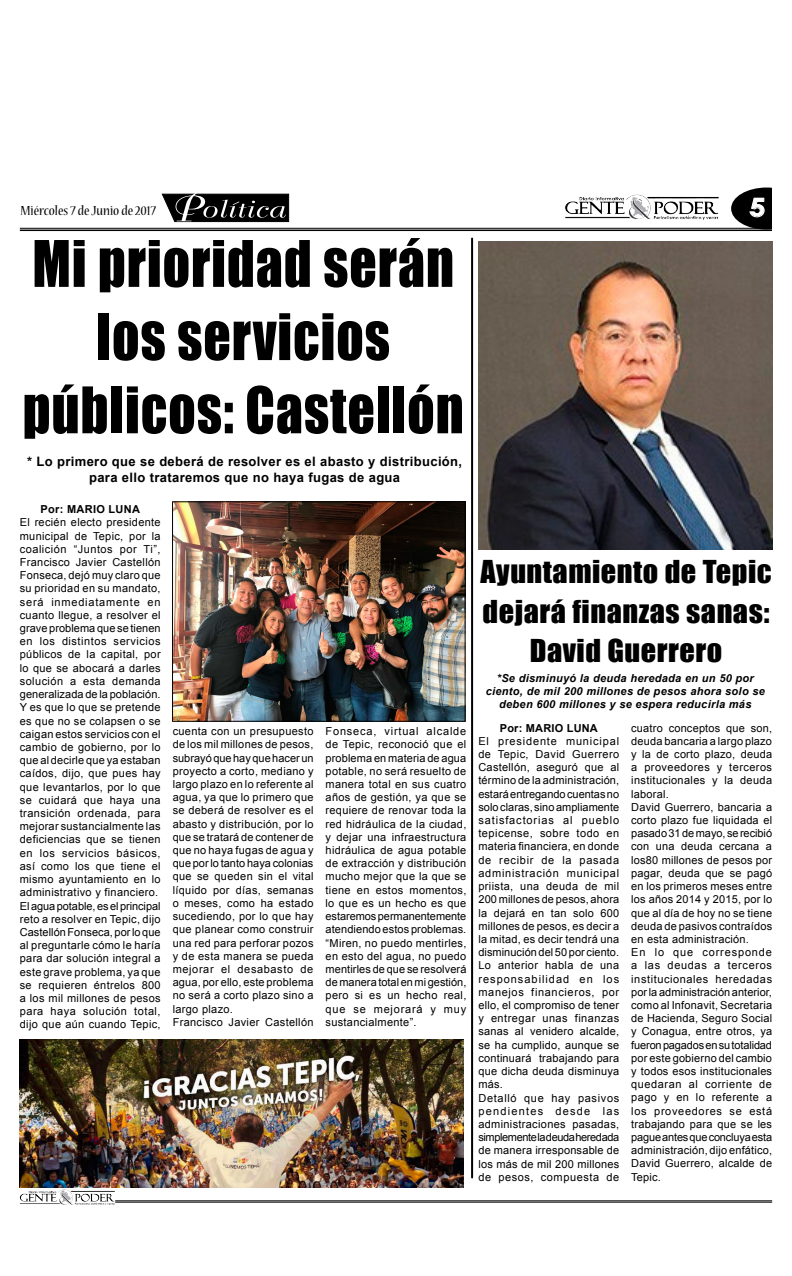
<style>
.page{position:relative;width:792px;height:1276px;background:#fff}
.page>*{position:absolute;margin:0;border:0;box-sizing:border-box;transform-origin:0 0}
.t1{font:59.3px/73.2px "Impact";letter-spacing:.02em;color:#000;text-align:center;scale:.91 1}
.t2{font:29px/39.2px "Impact";letter-spacing:.02em;color:#000;text-align:center;scale:1.04 1}
.t3{font:700 25.2px "Century Gothic";color:#fff;scale:1.14 1}
.t4{font:condensed 14.6px "Nueva Std";color:#000;scale:1.14 1}
.t5{font:700 13px/15.6px "Arial";letter-spacing:.03em;color:#000;text-align:center}
.t6{font:11px/13.2px "Arial";letter-spacing:.03em;color:#000}
.t7{font:italic 700 11px/13.2px "Arial";letter-spacing:.03em;color:#000;text-align:center}
.t8{font:700 11px "Arial";letter-spacing:.025em;color:#000}
</style>
<div class="page">
<svg style="left:731px;top:187px;width:41px;height:41px"></svg>
<hr style="left:20px;top:228px;width:752px;height:1px;background:#000">
<hr style="left:20px;top:229px;width:752px;height:2px;background:#000">
<img style="left:626px;top:195px;width:24px;height:20px">
<hr style="left:115px;top:1200px;width:657px;height:1px;background:#000">
<hr style="left:115px;top:1201px;width:657px;height:1px;background:#000">
<img style="left:58px;top:1189px;width:14px;height:13px">
<svg style="left:161px;top:193px;width:129px;height:30px;background:#3e3e3e"></svg>
<img style="left:174px;top:503px;width:289px;height:216px">
<div style="left:172px;top:501px;width:293px;height:220px;border:1px solid #000"></div>
<hr style="left:471px;top:238px;width:2px;height:939px;background:#000">
<img style="left:478px;top:241px;width:294px;height:308px">
<img style="left:20px;top:1039px;width:444px;height:149px">
<h3 class="t4" style="left:20px;top:204px;width:120px">Miércoles 7 de Junio de 2017</h3>
<h3 class="t3" style="left:749px;top:188px;width:16px">5</h3>
<h1 class="t1" style="left:23px;top:225px;width:486px">Mi prioridad serán los servicios públicos: Castellón</h1>
<p class="t5" style="left:27px;top:454px;width:437px">* Lo primero que se deberá de resolver es el abasto y distribución, para ello trataremos que no haya fugas de agua</p>
<p class="t8" style="left:40px;top:501px;width:101px">Por: MARIO LUNA</p>
<p class="t6" style="left:20px;top:516px;width:142px">El recién electo presidente municipal de Tepic, por la coalición “Juntos por Ti”,<br>Francisco Javier Castellón<br>Fonseca, dejó muy claro que su prioridad en su mandato, será inmediatamente en cuanto llegue, a resolver el grave problema que se tienen en los distintos servicios públicos de la capital, por lo que se abocará a darles solución a esta demanda generalizada de la población.<br>Y es que lo que se pretende es que no se colapsen o se caigan estos servicios con el cambio de gobierno, por lo que al decirle que ya estaban caídos, dijo, que pues hay que levantarlos, por lo que se cuidará que haya una transición ordenada, para mejorar sustancialmente las deficiencias que se tienen en los servicios básicos, así como los que tiene el mismo ayuntamiento en lo administrativo y financiero.<br>El agua potable, es el principal reto a resolver en Tepic, dijo<br>Castellón Fonseca, por lo que al preguntarle cómo le haría para dar solución integral a este grave problema, ya que se requieren éntrelos 800 a los mil millones de pesos para haya solución total, dijo que aún cuando Tepic,</p>
<h2 class="t2" style="left:480px;top:551px;width:282px">Ayuntamiento de Tepic dejará finanzas sanas:<br>David Guerrero</h2>
<p class="t7" style="left:486px;top:672px;width:281px">*Se disminuyó la deuda heredada en un 50 por ciento, de mil 200 millones de pesos ahora solo se deben 600 millones y se espera reducirla más</p>
<p class="t6" style="left:173px;top:724px;width:142px">cuenta con un presupuesto de los mil millones de pesos, subrayó que hay que hacer un proyecto a corto, mediano y largo plazo en lo referente al agua, ya que lo primero que se deberá de resolver es el abasto y distribución, por lo que se tratará de contener de que no haya fugas de agua y que por lo tanto haya colonias que se queden sin el vital líquido por días, semanas o meses, como ha estado sucediendo, por lo que hay que planear como construir una red para perforar pozos y de esta manera se pueda mejorar el desabasto de agua, por ello, este problema no será a corto plazo sino a largo plazo.<br>Francisco Javier Castellón</p>
<p class="t6" style="left:326px;top:724px;width:142px;text-align:justify">Fonseca, virtual alcalde de Tepic, reconoció que el problema en materia de agua potable, no será resuelto de manera total en sus cuatro años de gestión, ya que se requiere de renovar toda la red hidráulica de la ciudad, y dejar una infraestructura hidráulica de agua potable de extracción y distribución mucho mejor que la que se tiene en estos momentos, lo que es un hecho es que estaremos permanentemente atendiendo estos problemas. “Miren, no puedo mentirles, en esto del agua, no puedo mentirles de que se resolverá de manera total en mi gestión, pero si es un hecho real, que se mejorará y muy sustancialmente”.</p>
<p class="t8" style="left:500px;top:720px;width:100px">Por: MARIO LUNA</p>
<p class="t6" style="left:631px;top:721px;width:142px">cuatro conceptos que son, deuda bancaria a largo plazo y la de corto plazo, deuda a proveedores y terceros institucionales y la deuda laboral.<br>David Guerrero, bancaria a corto plazo fue liquidada el pasado 31 de mayo, se recibió con una deuda cercana a los80 millones de pesos por pagar, deuda que se pagó en los primeros meses entre los años 2014 y 2015, por lo que al día de hoy no se tiene deuda de pasivos contraídos en esta administración.<br>En lo que corresponde a las deudas a terceros institucionales heredadas por la administración anterior, como al Infonavit, Secretaria de Hacienda, Seguro Social y Conagua, entre otros, ya fueron pagados en su totalidad por este gobierno del cambio y todos esos institucionales quedaran al corriente de pago y en lo referente a los proveedores se está trabajando para que se les pague antes que concluya esta administración, dijo enfático,<br>David Guerrero, alcalde de<br>Tepic.</p>
<p class="t6" style="left:478px;top:734px;width:142px">El presidente municipal de Tepic, David Guerrero<br>Castellón, aseguró que al término de la administración, estará entregando cuentas no solo claras, sino ampliamente satisfactorias al pueblo tepicense, sobre todo en materia financiera, en donde de recibir de la pasada administración municipal priista, una deuda de mil<br>200 millones de pesos, ahora la dejará en tan solo 600 millones de pesos, es decir a la mitad, es decir tendrá una disminución del 50 por ciento.<br>Lo anterior habla de una responsabilidad en los manejos financieros, por ello, el compromiso de tener y entregar unas finanzas sanas al venidero alcalde, se ha cumplido, aunque se continuará trabajando para que dicha deuda disminuya más.<br>Detalló que hay pasivos pendientes desde las administraciones pasadas, simplemente la deuda heredada de manera irresponsable de los más de mil 200 millones de pesos, compuesta de</p>
</div>
